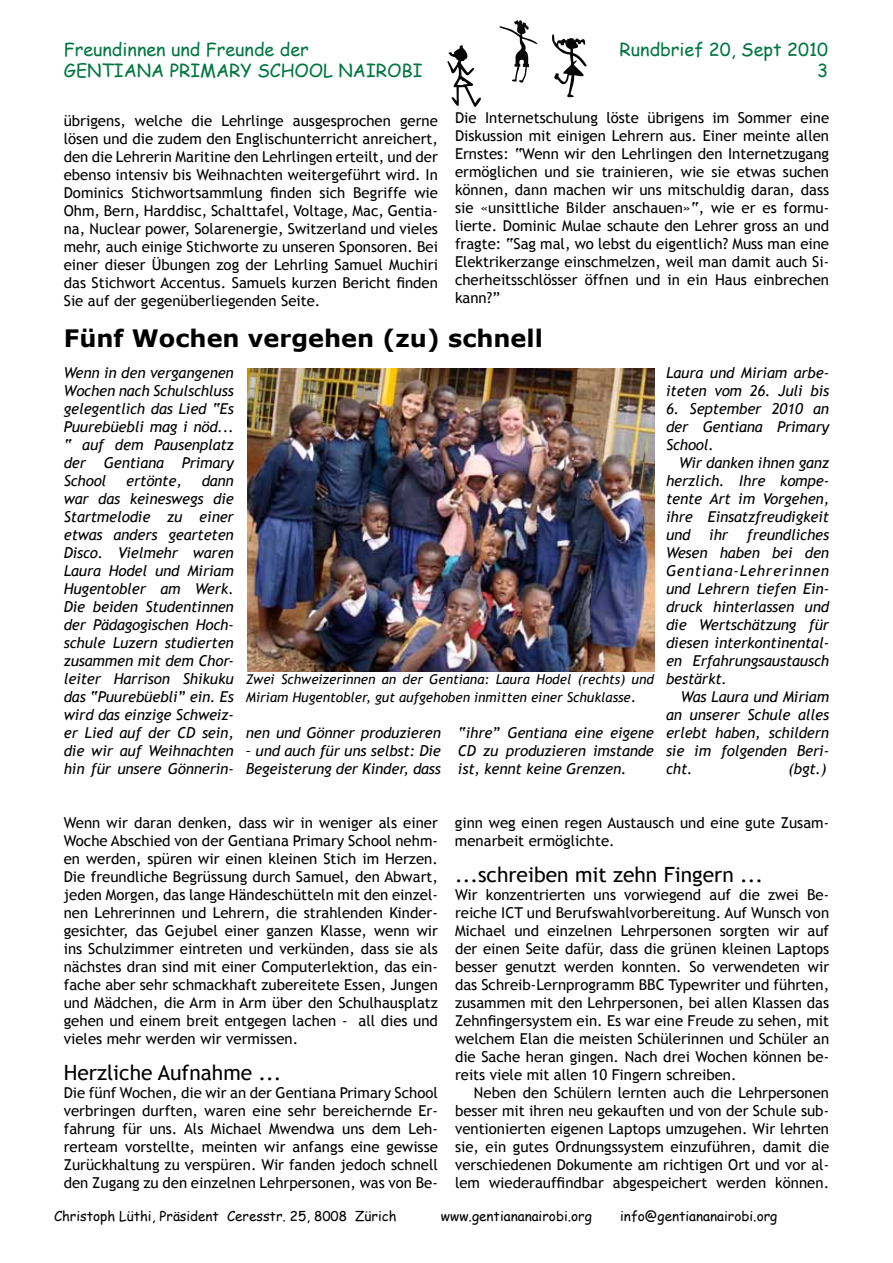
<style>
.page{position:relative;width:893px;height:1263px;background:#fff}
.page>*{position:absolute;margin:0;border:0;box-sizing:border-box;transform-origin:0 0}
.t1{font:700 24px "Verdana";color:#000}
.t2{font:21px "Trebuchet MS";color:#000}
.t3{font:18px/21.6px "Comic Sans MS";color:#007642}
.t4{font:15px/18px "Trebuchet MS";color:#000;text-align:justify}
.t5{font:italic 15px/18px "Trebuchet MS";letter-spacing:-.01em;color:#000;text-align:justify}
.t6{font:italic 13.5px/18px "Trebuchet MS";color:#000}
.t7{font:13.5px "Comic Sans MS";color:#000}
.s1{font-style:normal;font-size:15px}
</style>
<div class="page">
<svg style="left:499px;top:20px;width:38px;height:63px"></svg>
<svg style="left:447px;top:45px;width:34px;height:62px"></svg>
<svg style="left:552px;top:34px;width:35px;height:64px"></svg>
<img style="left:247px;top:369px;width:407px;height:303px">
<p class="t3" style="left:64px;top:38px;width:360px">Freundinnen und Freunde der<br>GENTIANA PRIMARY SCHOOL NAIROBI</p>
<p class="t3" style="left:620px;top:38px;width:210px;text-align:right">Rundbrief 20, Sept 2010<br>3</p>
<p class="t4" style="left:64px;top:112px;width:376px">übrigens, welche die Lehrlinge ausgesprochen gerne lösen und die zudem den Englischunterricht anreichert, den die Lehrerin Maritine den Lehrlingen erteilt, und der ebenso intensiv bis Weihnachten weitergeführt wird. In Dominics Stichwortsammlung finden sich Begriffe wie Ohm, Bern, Harddisc, Schalttafel, Voltage, Mac, Gentia&shy;na, Nuclear power, Solarenergie, Switzerland und vieles mehr, auch einige Stichworte zu unseren Sponsoren. Bei einer dieser Übungen zog der Lehrling Samuel Muchiri das Stichwort Accentus. Samuels kurzen Bericht finden Sie auf der gegenüberliegenden Seite.</p>
<p class="t4" style="left:455px;top:109px;width:376px">Die Internetschulung löste übrigens im Sommer eine Diskussion mit einigen Lehrern aus. Einer meinte allen Ernstes: “Wenn wir den Lehrlingen den Internetzugang ermöglichen und sie trainieren, wie sie etwas suchen können, dann machen wir uns mitschuldig daran, dass sie «unsittliche Bilder anschauen»“, wie er es formu&shy;lierte. Dominic Mulae schaute den Lehrer gross an und fragte: “Sag mal, wo lebst du eigentlich? Muss man eine Elektrikerzange einschmelzen, weil man damit auch Si&shy;cherheitsschlösser öffnen und in ein Haus einbrechen kann?”</p>
<h1 class="t1" style="left:64px;top:323px;width:481px">Fünf Wochen vergehen (zu) schnell</h1>
<p class="t5" style="left:64px;top:364px;width:172px">Wenn in den vergangenen Wochen nach Schulschluss gelegentlich das Lied “Es Puurebüebli mag i nöd... “ auf dem Pausenplatz der Gentiana Primary School</p>
<p class="t5" style="left:64px;top:472px;width:172px;text-indent:138px">dann war das keineswegs die Startmelodie zu einer etwas anders gearteten Disco. Vielmehr waren Laura Hodel und Miriam Hugentobler am Werk.<br>Die beiden Studentinnen der Pädagogischen Hoch&shy;schule Luzern studierten zusammen mit dem Chor&shy;leiter Harrison Shikuku das “Puurebüebli” ein. Es wird das einzige Schweiz&shy;er Lied auf der CD sein, die wir auf Weihnachten hin für unsere Gönnerin-</p>
<p class="t5" style="left:126px;top:472px;width:57px">ertönte,</p>
<p class="t6" style="left:246px;top:670px;width:410px">Zwei Schweizerinnen an der Gentiana: Laura Hodel (rechts) und<br>Miriam Hugentobler, gut aufgehoben inmitten einer Schuklasse<span class="s1">.</span></p>
<p class="t5" style="left:246px;top:724px;width:197px">nen und Gönner produzieren</p>
<p class="t5" style="left:246px;top:742px;width:197px">– und auch für uns selbst: Die<br>Begeisterung der Kinder, dass</p>
<p class="t5" style="left:458px;top:724px;width:198px">“ihre” Gentiana eine eigene CD zu produzieren imstande ist, kennt keine Grenzen.</p>
<p class="t5" style="left:666px;top:364px;width:165px">Laura und Miriam arbe&shy;iteten vom 26. Juli bis</p>
<p class="t5" style="left:666px;top:400px;width:165px">6. September 2010 an der Gentiana Primary School.</p>
<p class="t5" style="left:666px;top:454px;width:165px;text-indent:13px">Wir danken ihnen ganz herzlich. Ihre kompe&shy;tente Art im Vorgehen, ihre Einsatzfreudigkeit und ihr freundliches Wesen haben bei den Gentiana-Lehrerinnen und Lehrern tiefen Ein&shy;druck hinterlassen und die Wertschätzung für diesen interkontinental&shy;en Erfahrungsaustausch bestärkt.</p>
<p class="t5" style="left:666px;top:688px;width:165px;text-indent:15px">Was Laura und Miriam an unserer Schule alles erlebt haben, schildern sie im folgenden Beri&shy;cht.</p>
<p class="t5" style="left:788px;top:760px;width:39px">(bgt.)</p>
<p class="t4" style="left:64px;top:814px;width:376px">Wenn wir daran denken, dass wir in weniger als einer Woche Abschied von der Gentiana Primary School nehm&shy;en werden, spüren wir einen kleinen Stich im Herzen.<br>Die freundliche Begrüssung durch Samuel, den Abwart, jeden Morgen, das lange Händeschütteln mit den einzel&shy;nen Lehrerinnen und Lehrern, die strahlenden Kinder&shy;gesichter, das Gejubel einer ganzen Klasse, wenn wir ins Schulzimmer eintreten und verkünden, dass sie als nächstes dran sind mit einer Computerlektion, das ein&shy;fache aber sehr schmackhaft zubereitete Essen, Jungen und Mädchen, die Arm in Arm über den Schulhausplatz gehen und einem breit entgegen lachen - all dies und vieles mehr werden wir vermissen.</p>
<h2 class="t2" style="left:64px;top:1060px;width:219px">Herzliche Aufnahme ...</h2>
<p class="t4" style="left:64px;top:1084px;width:376px">Die fünf Wochen, die wir an der Gentiana Primary School verbringen durften, waren eine sehr bereichernde Er&shy;fahrung für uns. Als Michael Mwendwa uns dem Leh&shy;rerteam vorstellte, meinten wir anfangs eine gewisse Zurückhaltung zu verspüren. Wir fanden jedoch schnell den Zugang zu den einzelnen Lehrpersonen, was von Be-</p>
<p class="t4" style="left:455px;top:814px;width:376px">ginn weg einen regen Austausch und eine gute Zusam&shy;menarbeit ermöglichte.</p>
<h2 class="t2" style="left:455px;top:862px;width:310px">...schreiben mit zehn Fingern ...</h2>
<p class="t4" style="left:455px;top:886px;width:376px">Wir konzentrierten uns vorwiegend auf die zwei Be&shy;reiche ICT und Berufswahlvorbereitung. Auf Wunsch von Michael und einzelnen Lehrpersonen sorgten wir auf der einen Seite dafür, dass die grünen kleinen Laptops besser genutzt werden konnten. So verwendeten wir das Schreib-Lernprogramm BBC Typewriter und führten, zusammen mit den Lehrpersonen, bei allen Klassen das Zehnfingersystem ein. Es war eine Freude zu sehen, mit welchem Elan die meisten Schülerinnen und Schüler an die Sache heran gingen. Nach drei Wochen können be&shy;reits viele mit allen 10 Fingern schreiben.</p>
<p class="t4" style="left:455px;top:1084px;width:376px;text-indent:19px">Neben den Schülern lernten auch die Lehrpersonen besser mit ihren neu gekauften und von der Schule sub&shy;ventionierten eigenen Laptops umzugehen. Wir lehrten sie, ein gutes Ordnungssystem einzuführen, damit die verschiedenen Dokumente am richtigen Ort und vor al&shy;lem wiederauffindbar abgespeichert werden können.</p>
<p class="t7" style="left:54px;top:1206px;width:344px">Christoph Lüthi, Präsident Ceresstr. 25, 8008 Zürich</p>
<p class="t7" style="left:441px;top:1206px;width:152px">www.gentiananairobi.org</p>
<p class="t7" style="left:620px;top:1206px;width:159px">info@gentiananairobi.org</p>
</div>
